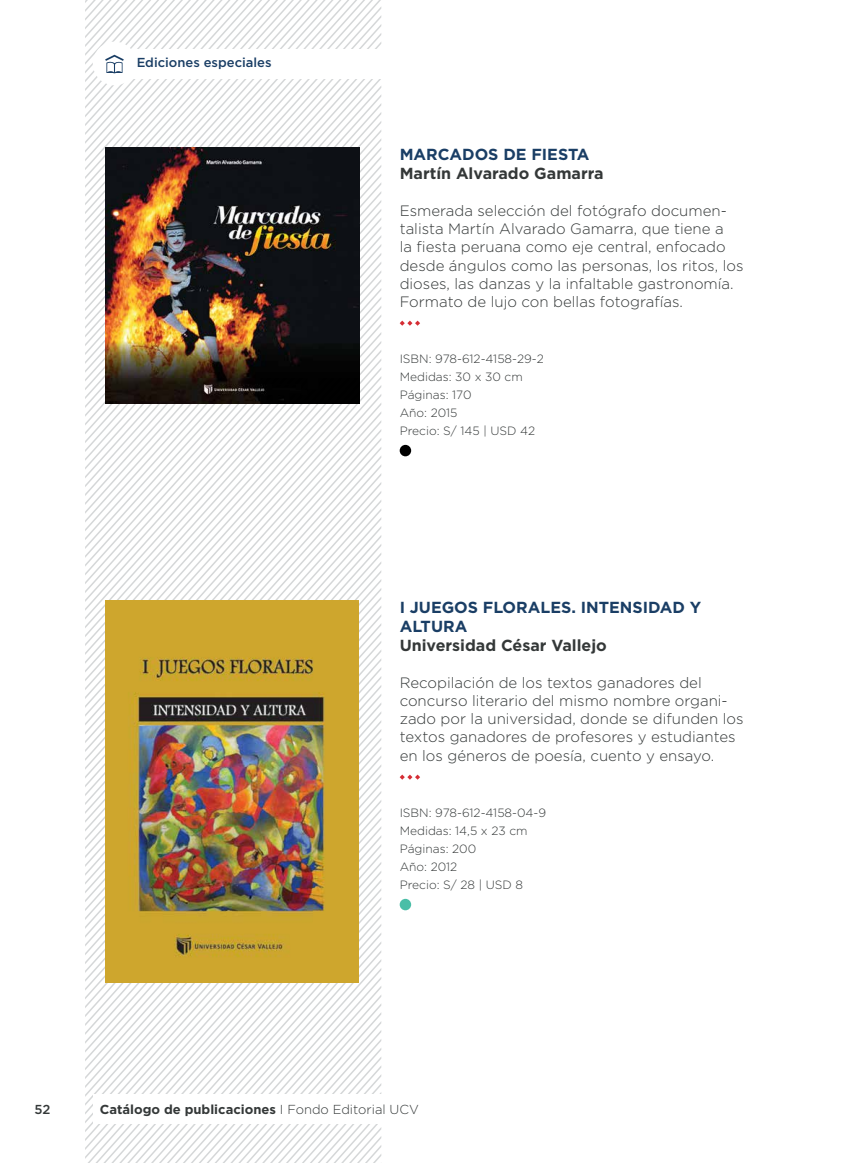
<style>
.page{position:relative;width:851px;height:1163px;background:#fff}
.page>*{position:absolute;margin:0;border:0;box-sizing:border-box;transform-origin:0 0}
.t1{font:700 16px/19.2px "Gotham";color:#1a3e65}
.t2{font:700 16px "Gotham";color:#343838}
.t3{font:300 15px/18px "Gotham";color:#343838}
.t4{font:700 13px "Gotham";color:#343838}
.t5{font:500 13px "Gotham";color:#1a3e65}
.t6{font:500 13px "Gotham";color:#343838}
.t7{font:300 12px/18px "Gotham";color:#343838}
.s1{font-weight:300}
</style>
<div class="page">
<svg style="left:199px;top:959px;width:183px;height:204px"></svg>
<svg style="left:85px;top:0;width:296px;height:1158px"></svg>
<div style="left:93px;top:1094px;width:298px;height:29px;background:#fff"></div>
<div style="left:112px;top:49px;width:279px;height:29px;background:#fff"></div>
<div style="left:93px;top:42px;width:43px;height:43px;background:#fff;border-radius:50%"></div>
<svg style="left:105px;top:55px;width:19px;height:18px"></svg>
<img style="left:106px;top:600px;width:252px;height:382px">
<img style="left:105px;top:147px;width:255px;height:256px">
<svg style="left:399px;top:320px;width:21px;height:6px"></svg>
<div style="left:399px;top:445px;width:12px;height:11px;background:#000;border-radius:50%"></div>
<svg style="left:399px;top:774px;width:21px;height:5px"></svg>
<div style="left:399px;top:898px;width:12px;height:12px;background:#4abea7;border-radius:50%"></div>
<p class="t5" style="left:137px;top:54px;width:136px">Ediciones especiales</p>
<p class="t1" style="left:399px;top:145px;width:191px">MARCADOS DE FIESTA</p>
<p class="t2" style="left:399px;top:163px;width:205px">Martín Alvarado Gamarra</p>
<p class="t3" style="left:399px;top:202px;width:345px">Esmerada selección del fotógrafo documen&shy;talista Martín Alvarado Gamarra, que tiene a<br>la fiesta peruana como eje central, enfocado desde ángulos como las personas, los ritos, los dioses, las danzas y la infaltable gastronomía.<br>Formato de lujo con bellas fotografías.</p>
<p class="t7" style="left:399px;top:349px;width:146px">ISBN: 978-612-4158-29-2<br>Medidas: 30 x 30 cm<br>Páginas: 170<br>Año: 2015<br>Precio: S/ 145 | USD 42</p>
<p class="t1" style="left:399px;top:597px;width:303px">I JUEGOS FLORALES. INTENSIDAD Y<br>ALTURA</p>
<p class="t2" style="left:399px;top:635px;width:208px">Universidad César Vallejo</p>
<p class="t3" style="left:399px;top:674px;width:345px">Recopilación de los textos ganadores del concurso literario del mismo nombre organi&shy;zado por la universidad, donde se difunden los textos ganadores de profesores y estudiantes en los géneros de poesía, cuento y ensayo.</p>
<p class="t7" style="left:399px;top:803px;width:148px">ISBN: 978-612-4158-04-9<br>Medidas: 14,5 x 23 cm<br>Páginas: 200<br>Año: 2012<br>Precio: S/ 28 | USD 8</p>
<p class="t6" style="left:35px;top:1100px;width:17px">52</p>
<p class="t4" style="left:100px;top:1100px;width:320px">Catálogo de publicaciones <span class="s1">I Fondo Editorial UCV</span></p>
</div>
